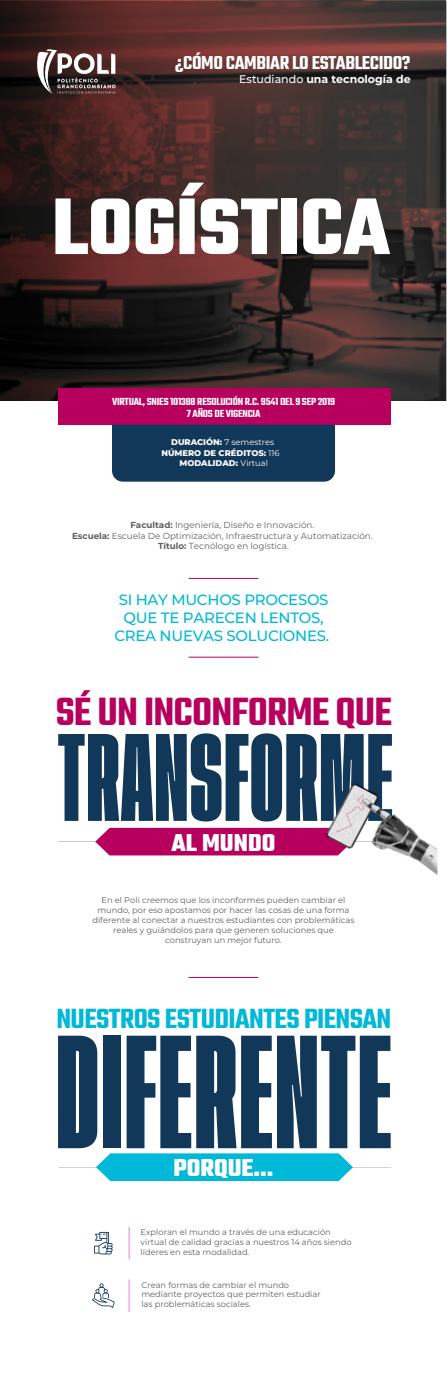
<style>
.page{position:relative;width:447px;height:1382px;background:#fff}
.page>*{position:absolute;margin:0;border:0;box-sizing:border-box;transform-origin:0 0}
.t1{font:119.1px "Tusker Grotesk 3800 Super";letter-spacing:.02em;color:#113759}
.t2{font:91.95px "Tusker Grotesk 3800 Super";letter-spacing:.02em;color:#113759}
.t3{font:700 86.55px "Teko";color:#fff}
.t4{font:600 42.97px "Teko";letter-spacing:-.02em;color:#b7005e}
.t5{font:600 30.22px "Teko";letter-spacing:-.02em;color:#00b8d7}
.t6{font:700 26.55px "Teko";color:#fff}
.t7{font:700 26.47px "Teko";color:#fff}
.t8{font:600 20.48px "Teko";letter-spacing:-.02em;color:#fff}
.t9{font:500 15px/17.9px "Montserrat";letter-spacing:-.02em;color:#00b8d7;text-align:center}
.t10{font:600 11.18px/11.4px "Teko";letter-spacing:-.02em;color:#fff;text-align:center}
.t11{font:700 11.02px "Montserrat";color:#fff}
.t12{font:8.7px/10.5px "Montserrat";color:#606060;text-align:center}
.t13{font:800 8.32px/10.9px "Montserrat";color:#fff}
.t14{font:8.25px/9.9px "Montserrat";color:#606060}
.t15{font:8.25px "Montserrat";color:#fff}
.s1{font-weight:500}
.s2{font-weight:800;font-size:8.32px}
.s3{font-weight:400;font-size:8.25px}
.s4{font-weight:700}
</style>
<div class="page">
<hr style="left:59px;top:1167px;width:38px;height:1px;background:#606160">
<hr style="left:352px;top:1167px;width:38px;height:1px;background:#606160">
<svg style="left:96px;top:1153px;width:257px;height:28px;background:#11bcd9"></svg>
<svg style="left:0;top:1px;width:446px;height:400px;background:#3e2927"></svg>
<svg style="left:32px;top:49px;width:83px;height:45px"></svg>
<div style="left:58px;top:389px;width:332px;height:36px;background:#b7005e"></div>
<div style="left:112px;top:425px;width:223px;height:57px;background:#113759"></div>
<hr style="left:129px;top:1227px;width:1px;height:32px;background:#eb83be">
<hr style="left:129px;top:1279px;width:1px;height:33px;background:#eb83be">
<hr style="left:188px;top:578px;width:70px;height:1px;background:#b7005e">
<hr style="left:188px;top:657px;width:70px;height:1px;background:#b7005e">
<hr style="left:188px;top:977px;width:70px;height:1px;background:#b7005e">
<hr style="left:58px;top:841px;width:39px;height:1px;background:#606160">
<div style="left:95px;top:828px;width:206px;height:27px;background:#b7005e"></div>
<svg style="left:92px;top:1283px;width:23px;height:25px"></svg>
<svg style="left:94px;top:1232px;width:18px;height:22px"></svg>
<img style="left:301px;top:783px;width:136px;height:92px">
<h3 class="t8" style="left:175px;top:50px;width:237px">¿CÓMO CAMBIAR LO ESTABLECIDO?</h3>
<h3 class="t11" style="left:239px;top:71px;width:173px"><span class="s1">Estudiando</span> una tecnología de</h3>
<h3 class="t3" style="left:52px;top:171px;width:339px">LOGÍSTICA</h3>
<h3 class="t10" style="left:112px;top:397px;width:224px">VIRTUAL, SNIES 101388 RESOLUCIÓN R.C. 9541 DEL 9 SEP 2019<br>7 AÑOS DE VIGENCIA</h3>
<p class="t15" style="left:171px;top:436px;width:104px"><span class="s2">DURACIÓN:</span> 7 semestres</p>
<p class="t13" style="left:179px;top:447px;width:101px;text-indent:-18px">NÚMERO DE CRÉDITOS: <span class="s3">116<br></span>MODALIDAD: <span class="s3">Virtual</span></p>
<p class="t12" style="left:72px;top:520px;width:302px"><span class="s4">Facultad:</span> Ingeniería, Diseño e Innovación.<br><span class="s4">Escuela:</span> Escuela De Optimización, Infraestructura y Automatización.<br><span class="s4">Título:</span> Tecnólogo en logística.</p>
<h3 class="t9" style="left:114px;top:590px;width:216px">SI HAY MUCHOS PROCESOS<br>QUE TE PARECEN LENTOS,<br>CREA NUEVAS SOLUCIONES.</h3>
<h3 class="t4" style="left:56px;top:686px;width:338px">SÉ UN INCONFORME QUE</h3>
<h2 class="t2" style="left:58px;top:724px;width:336px">TRANSFORME</h2>
<h3 class="t7" style="left:171px;top:826px;width:106px">AL MUNDO</h3>
<p class="t14" style="left:92px;top:895px;width:263px;text-align:center">En el Poli creemos que los inconformes pueden cambiar el mundo, por eso apostamos por hacer las cosas de una forma diferente al conectar a nuestros estudiantes con problemáticas reales y guiándolos para que generen soluciones que construyan un mejor futuro.</p>
<h3 class="t5" style="left:56px;top:1000px;width:336px">NUESTROS ESTUDIANTES PIENSAN</h3>
<h1 class="t1" style="left:56px;top:1023px;width:336px">DIFERENTE</h1>
<h3 class="t6" style="left:173px;top:1150px;width:102px">PORQUE...</h3>
<p class="t14" style="left:140px;top:1227px;width:212px">Exploran el mundo a través de una educación virtual de calidad gracias a nuestros 14 años siendo líderes en esta modalidad.</p>
<p class="t14" style="left:141px;top:1279px;width:181px">Crean formas de cambiar el mundo mediante proyectos que permiten estudiar las problemáticas sociales.</p>
</div>
